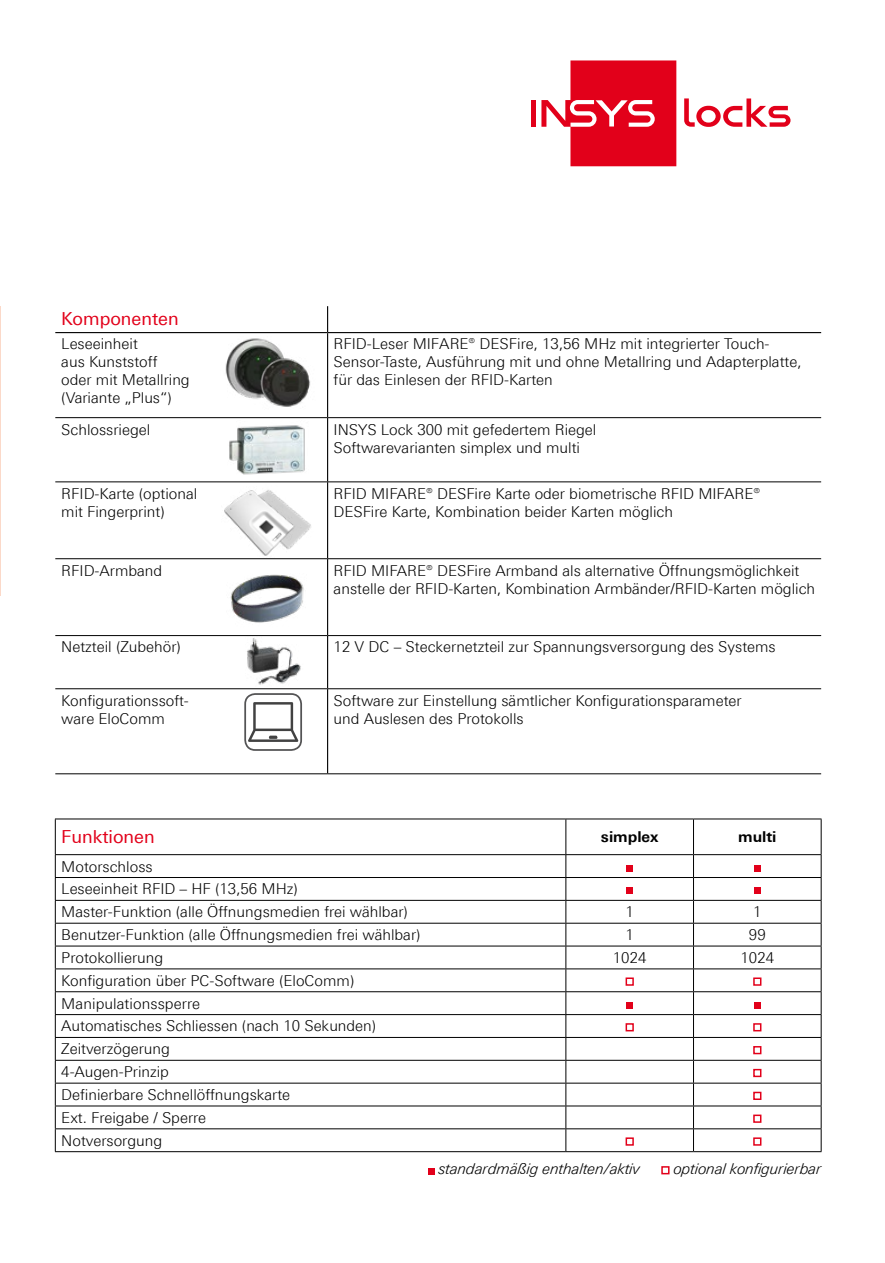
<style>
.page{position:relative;width:885px;height:1263px;background:#fff}
.page>*{position:absolute;margin:0;border:0;box-sizing:border-box;transform-origin:0 0}
.t1{font:18px "Linotype Univers 430";color:#e2001a}
.t2{font:300 15px/18px "Linotype Univers 330";color:#000}
.t3{font:15px "Linotype Univers 331 Light It";color:#000}
.t4{font:700 15px "Linotype Univers 630";color:#000}
</style>
<div class="page">
<svg style="left:327px;top:306px;width:1px;height:26px"></svg>
<hr style="left:327px;top:333px;width:1px;height:84px;background:#000">
<hr style="left:327px;top:418px;width:1px;height:63px;background:#000">
<hr style="left:327px;top:482px;width:1px;height:76px;background:#000">
<hr style="left:327px;top:636px;width:1px;height:52px;background:#000">
<hr style="left:327px;top:689px;width:1px;height:84px;background:#000">
<hr style="left:55px;top:558px;width:162px;height:1px;background:#000">
<hr style="left:55px;top:635px;width:162px;height:1px;background:#000">
<hr style="left:55px;top:688px;width:162px;height:1px;background:#000">
<hr style="left:217px;top:688px;width:110px;height:1px;background:#000">
<hr style="left:55px;top:773px;width:162px;height:1px;background:#000">
<hr style="left:217px;top:773px;width:110px;height:1px;background:#000">
<hr style="left:327px;top:417px;width:494px;height:1px;background:#000">
<hr style="left:327px;top:481px;width:494px;height:1px;background:#000">
<hr style="left:327px;top:558px;width:494px;height:1px;background:#000">
<hr style="left:327px;top:635px;width:494px;height:1px;background:#000">
<hr style="left:327px;top:688px;width:494px;height:1px;background:#000">
<hr style="left:327px;top:773px;width:494px;height:1px;background:#000">
<hr style="left:55px;top:481px;width:162px;height:1px;background:#000">
<hr style="left:217px;top:481px;width:110px;height:1px;background:#000">
<hr style="left:55px;top:417px;width:162px;height:1px;background:#000">
<hr style="left:217px;top:417px;width:110px;height:1px;background:#000">
<hr style="left:55px;top:332px;width:162px;height:1px;background:#000">
<hr style="left:217px;top:332px;width:110px;height:1px;background:#000">
<hr style="left:327px;top:332px;width:494px;height:1px;background:#000">
<div style="left:531px;top:100px;width:5px;height:27px;background:#e2001a"></div>
<svg style="left:541px;top:60px;width:135px;height:106px"></svg>
<svg style="left:684px;top:98px;width:106px;height:29px"></svg>
<svg style="left:55px;top:819px;width:766px;height:332px"></svg>
<hr style="left:55px;top:1151px;width:511px;height:1px;background:#000">
<hr style="left:566px;top:1151px;width:127px;height:1px;background:#000">
<hr style="left:693px;top:1151px;width:128px;height:1px;background:#000">
<div style="left:626px;top:865px;width:7px;height:6px;background:#e2001a"></div>
<div style="left:753px;top:865px;width:7px;height:6px;background:#e2001a"></div>
<div style="left:626px;top:887px;width:7px;height:7px;background:#e2001a"></div>
<div style="left:753px;top:887px;width:7px;height:7px;background:#e2001a"></div>
<div style="left:625px;top:977px;width:8px;height:9px;border:2px solid #e2001a"></div>
<div style="left:753px;top:977px;width:8px;height:9px;border:2px solid #e2001a"></div>
<div style="left:626px;top:1002px;width:7px;height:6px;background:#e2001a"></div>
<div style="left:753px;top:1002px;width:7px;height:6px;background:#e2001a"></div>
<div style="left:625px;top:1023px;width:8px;height:8px;border:2px solid #e2001a"></div>
<div style="left:753px;top:1023px;width:8px;height:8px;border:2px solid #e2001a"></div>
<div style="left:753px;top:1046px;width:8px;height:8px;border:2px solid #e2001a"></div>
<div style="left:753px;top:1069px;width:8px;height:8px;border:2px solid #e2001a"></div>
<div style="left:753px;top:1092px;width:8px;height:8px;border:2px solid #e2001a"></div>
<div style="left:753px;top:1114px;width:8px;height:9px;border:2px solid #e2001a"></div>
<div style="left:625px;top:1137px;width:8px;height:9px;border:2px solid #e2001a"></div>
<div style="left:753px;top:1137px;width:8px;height:9px;border:2px solid #e2001a"></div>
<img style="left:308px;top:483px;width:21px;height:63px">
<img style="left:224px;top:490px;width:84px;height:56px">
<img style="left:225px;top:338px;width:54px;height:59px">
<img style="left:246px;top:349px;width:64px;height:58px">
<img style="left:190px;top:546px;width:153px;height:102px">
<div style="left:428px;top:1167px;width:6px;height:7px;background:#e2001a"></div>
<div style="left:661px;top:1166px;width:8px;height:8px;border:2px solid #e2001a"></div>
<hr style="left:0;top:306px;width:1px;height:289px;background:#fbd9c9">
<img style="left:229px;top:425px;width:76px;height:50px">
<svg style="left:248px;top:702px;width:50px;height:40px"></svg>
<div style="left:244px;top:693px;width:58px;height:58px;border:2px solid #545455;border-radius:10px"></div>
<img style="left:236px;top:636px;width:68px;height:49px">
<hr style="left:0;top:885px;width:1px;height:289px;background:#efefef">
<p class="t1" style="left:61px;top:308px;width:119px">Komponenten</p>
<p class="t2" style="left:61px;top:335px;width:130px">Leseeinheit<br>aus Kunststoff oder mit Metallring (Variante „Plus“)</p>
<p class="t2" style="left:333px;top:335px;width:469px">RFID-Leser MIFARE® DESFire, 13,56 MHz mit integrierter Touch-<br>Sensor-Taste, Ausführung mit und ohne Metallring und Adapterplatte, für das Einlesen der RFID-Karten</p>
<p class="t2" style="left:61px;top:420px;width:91px">Schlossriegel</p>
<p class="t2" style="left:333px;top:420px;width:264px">INSYS Lock 300 mit gefedertem Riegel<br>Softwarevarianten simplex und multi</p>
<p class="t2" style="left:61px;top:484px;width:137px">RFID-Karte (optional mit Fingerprint)</p>
<p class="t2" style="left:333px;top:484px;width:428px">RFID MIFARE® DESFire Karte oder biometrische RFID MIFARE®<br>DESFire Karte, Kombination beider Karten möglich</p>
<p class="t2" style="left:61px;top:561px;width:102px">RFID-Armband</p>
<p class="t2" style="left:333px;top:561px;width:483px">RFID MIFARE® DESFire Armband als alternative Öffnungsmöglichkeit anstelle der RFID-Karten, Kombination Armbänder/RFID-Karten möglich</p>
<p class="t2" style="left:61px;top:638px;width:121px">Netzteil (Zubehör)</p>
<p class="t2" style="left:333px;top:638px;width:443px">12 V DC – Steckernetzteil zur Spannungsversorgung des Systems</p>
<p class="t2" style="left:61px;top:691px;width:129px">Konfigurationssoft&shy;ware EloComm</p>
<p class="t2" style="left:333px;top:691px;width:409px">Software zur Einstellung sämtlicher Konfigurationsparameter und Auslesen des Protokolls</p>
<p class="t1" style="left:61px;top:827px;width:95px">Funktionen</p>
<p class="t4" style="left:601px;top:828px;width:59px">simplex</p>
<p class="t4" style="left:738px;top:828px;width:40px">multi</p>
<p class="t2" style="left:61px;top:855px;width:348px;line-height:22.8px">Motorschloss<br>Leseeinheit RFID – HF (13,56 MHz)<br>Master-Funktion (alle Öffnungsmedien frei wählbar)</p>
<p class="t2" style="left:625px;top:903px;width:10px">1</p>
<p class="t2" style="left:753px;top:903px;width:10px">1</p>
<p class="t2" style="left:61px;top:925px;width:361px">Benutzer-Funktion (alle Öffnungsmedien frei wählbar)</p>
<p class="t2" style="left:625px;top:925px;width:10px">1</p>
<p class="t2" style="left:748px;top:925px;width:18px">99</p>
<p class="t2" style="left:61px;top:948px;width:103px">Protokollierung</p>
<p class="t2" style="left:612px;top:948px;width:35px">1024</p>
<p class="t2" style="left:740px;top:948px;width:35px">1024</p>
<p class="t2" style="left:61px;top:969px;width:316px;line-height:22.8px">Konfiguration über PC-Software (EloComm)<br>Manipulationssperre<br>Automatisches Schliessen (nach 10 Sekunden)<br>Zeitverzögerung<br>4-Augen-Prinzip<br>Definierbare Schnellöffnungskarte<br>Ext. Freigabe / Sperre<br>Notversorgung</p>
<p class="t3" style="left:439px;top:1160px;width:203px">standardmäßig enthalten/aktiv</p>
<p class="t3" style="left:673px;top:1160px;width:149px">optional konfigurierbar</p>
</div>
